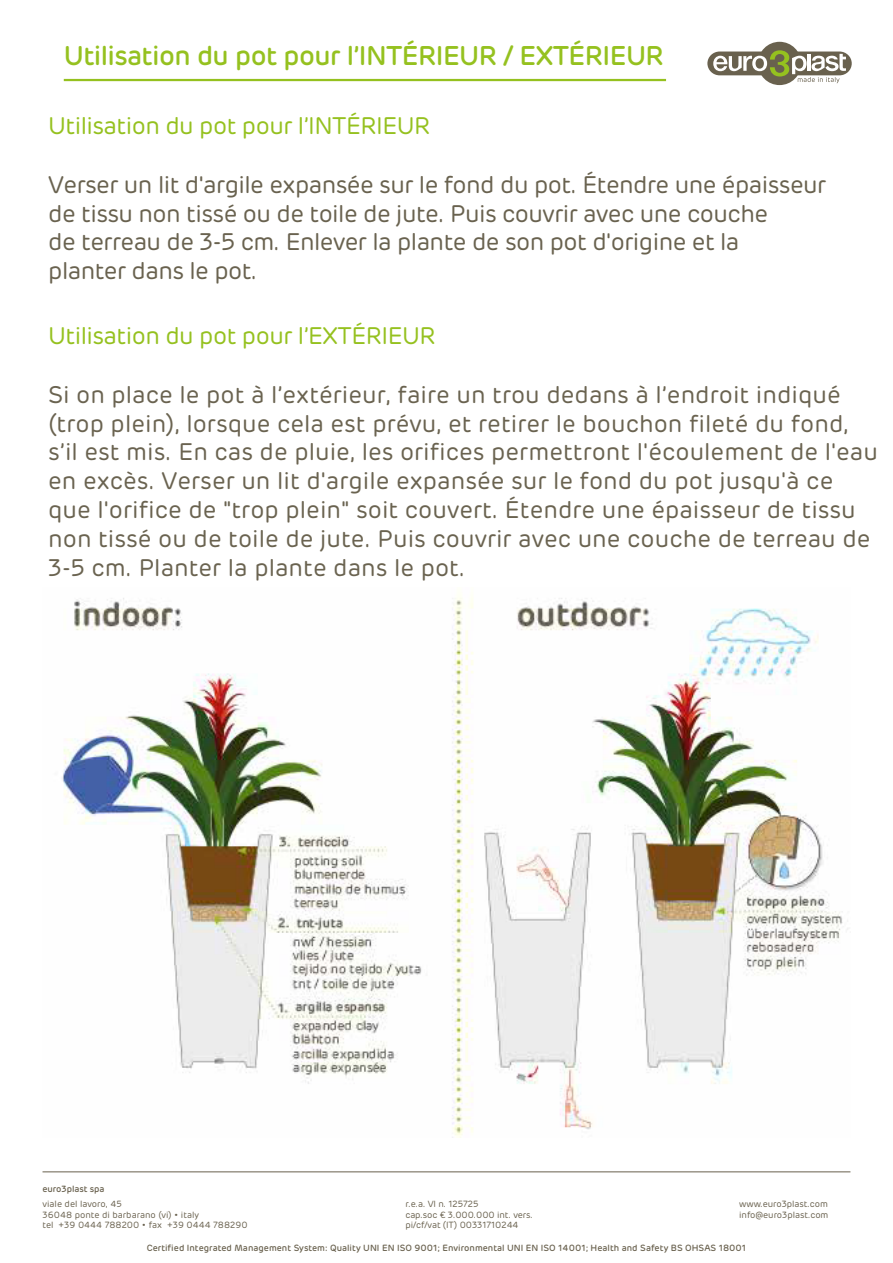
<style>
.page{position:relative;width:893px;height:1263px;background:#fff}
.page>*{position:absolute;margin:0;border:0;box-sizing:border-box;transform-origin:0 0}
.t1{font:500 27px "Rubrik";letter-spacing:-.025em;color:#95c11f}
.t2{font:24px/28.8px "Rubrik";color:#6a6350}
.t3{font:24px/28.8px "Rubrik";letter-spacing:-.025em;color:#69624f}
.t4{font:24px "Rubrik";letter-spacing:-.025em;color:#95c11f}
.t5{font:9px/10.5px "Rubrik";letter-spacing:-.01em;color:#69614e}
.t6{font:500 9px "Rubrik";color:#69614e}
.s1{font-weight:500}
</style>
<div class="page">
<hr style="left:43px;top:1171px;width:807px;height:1px;background:#69614e">
<div style="left:758px;top:42px;width:43px;height:43px;background:#69614e;border-radius:50%"></div>
<div style="left:707px;top:52px;width:145px;height:23px;background:#69614e;border-radius:12px"></div>
<svg style="left:713px;top:50px;width:133px;height:33px"></svg>
<hr style="left:64px;top:79px;width:602px;height:2px;background:#95c11f">
<img style="left:62px;top:595px;width:786px;height:542px">
<p class="t1" style="left:64px;top:38px;width:602px">Utilisation du pot pour l’INTÉRIEUR / EXTÉRIEUR</p>
<p class="t4" style="left:48px;top:111px;width:384px">Utilisation du pot pour l’INTÉRIEUR</p>
<p class="t3" style="left:48px;top:170px;width:780px">Verser un lit d'argile expansée sur le fond du pot. Étendre une épaisseur de tissu non tissé ou de toile de jute. Puis couvrir avec une couche<br>de terreau de 3-5 cm. Enlever la plante de son pot d'origine et la<br>planter dans le pot.</p>
<p class="t4" style="left:48px;top:321px;width:389px">Utilisation du pot pour l’EXTÉRIEUR</p>
<p class="t2" style="left:48px;top:380px;width:831px">Si on place le pot à l’extérieur, faire un trou dedans à l’endroit indiqué (trop plein), lorsque cela est prévu, et retirer le bouchon fileté du fond, s’il est mis. En cas de pluie, les orifices permettront l'écoulement de l'eau en excès. Verser un lit d'argile expansée sur le fond du pot jusqu'à ce que l'orifice de "trop plein" soit couvert. Étendre une épaisseur de tissu non tissé ou de toile de jute. Puis couvrir avec une couche de terreau de 3-5 cm. Planter la plante dans le pot.</p>
<p class="t5" style="left:43px;top:1181px;width:81px;line-height:15px"><span class="s1">euro3plast spa </span>viale del lavoro, 45</p>
<p class="t5" style="left:43px;top:1209px;width:207px">36048 ponte di barbarano (vi) • italy<br>tel +39 0444 788200 • fax +39 0444 788290</p>
<p class="t5" style="left:405px;top:1199px;width:129px">r.e.a. VI n. 125725<br>cap.soc € 3.000.000 int. vers. pi/cf/vat (IT) 00331710244</p>
<p class="t5" style="left:739px;top:1199px;width:91px">www.euro3plast.com info@euro3plast.com</p>
<p class="t6" style="left:147px;top:1242px;width:601px">Certified Integrated Management System: Quality UNI EN ISO 9001; Environmental UNI EN ISO 14001; Health and Safety BS OHSAS 18001</p>
</div>
